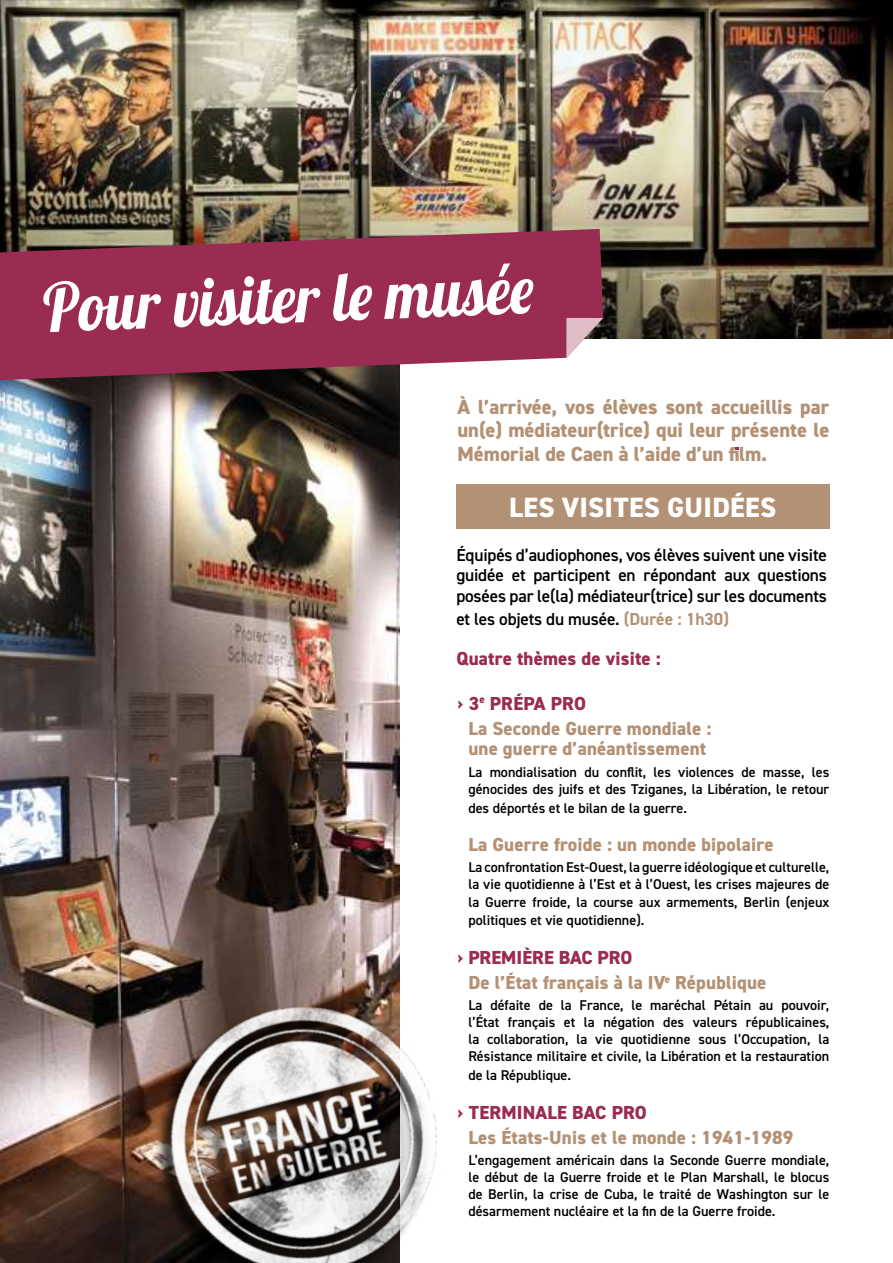
<style>
.page{position:relative;width:893px;height:1263px;background:#fff}
.page>*{position:absolute;margin:0;border:0;box-sizing:border-box;transform-origin:0 0}
.t1{font:67.5px "Lobster 1.4";color:#fff;scale:.92 1}
.t2{font:800 27.9px "DIN2014";letter-spacing:.01em;color:#fff}
.t3{font:800 20.55px/23.7px "DIN2014";color:#b39175;text-align:justify}
.t4{font:800 18.9px/24.9px "DIN2014";letter-spacing:.01em;color:#b39175}
.t5{font:800 18.9px "DIN2014";letter-spacing:.01em;color:#9a2b53}
.t6{font:600 17.4px/20.9px "DIN2014";letter-spacing:-.01em;color:#000;text-align:justify}
.t7{font:600 14.25px/17.1px "DIN2014";color:#000;text-align:justify}
.s1{font-weight:700;color:#b39175}
.s2{color:#9a2b53}
</style>
<div class="page">
<img style="left:0;top:0;width:893px;height:339px">
<img style="left:0;top:380px;width:400px;height:883px">
<img style="left:140px;top:975px;width:297px;height:288px">
<div style="left:456px;top:484px;width:373px;height:44px;background:#b39175"></div>
<svg style="left:735px;top:447px;width:4px;height:3px"></svg>
<svg style="left:0;top:229px;width:603px;height:151px;fill:#9a2b53"></svg>
<svg style="left:566px;top:318px;width:37px;height:40px"></svg>
<h1 class="t1" style="left:42px;top:264px;width:535px;rotate:-2deg">Pour visiter le musée</h1>
<h3 class="t3" style="left:457px;top:395px;width:373px">À l’arrivée, vos élèves sont accueillis par un(e) médiateur(trice) qui leur présente le Mémorial de Caen à l’aide d’un film.</h3>
<h2 class="t2" style="left:509px;top:489px;width:268px">LES VISITES GUIDÉES</h2>
<p class="t6" style="left:456px;top:544px;width:372px">Équipés d’audiophones, vos élèves suivent une visite guidée et participent en répondant aux questions posées par le(la) médiateur(trice) sur les documents</p>
<p class="t6" style="left:456px;top:608px;width:274px">et les objets du musée. <span class="s1">(Durée : 1h30)</span></p>
<h3 class="t5" style="left:456px;top:645px;width:206px">Quatre thèmes de visite :</h3>
<h3 class="t4" style="left:468px;top:691px;width:244px;text-indent:-11px"><span class="s2">› 3</span><sup>e</sup> <span class="s2">PRÉPA PRO<br></span>La Seconde Guerre mondiale :</h3>
<h3 class="t4" style="left:468px;top:736px;width:239px">une guerre d’anéantissement</h3>
<p class="t7" style="left:468px;top:763px;width:362px">La mondialisation du conflit, les violences de masse, les génocides des juifs et des Tziganes, la Libération, le retour</p>
<p class="t7" style="left:468px;top:799px;width:220px">des déportés et le bilan de la guerre.</p>
<h3 class="t4" style="left:468px;top:832px;width:307px">La Guerre froide : un monde bipolaire</h3>
<p class="t7" style="left:468px;top:859px;width:362px">La confrontation Est-Ouest, la guerre idéologique et culturelle, la vie quotidienne à l’Est et à l’Ouest, les crises majeures de la Guerre froide, la course aux armements, Berlin (enjeux</p>
<p class="t7" style="left:468px;top:912px;width:178px">politiques et vie quotidienne).</p>
<h3 class="t4" style="left:468px;top:945px;width:299px;text-indent:-11px"><span class="s2">› PREMIÈRE BAC PRO<br></span>De l’État français à la IV<sup>e</sup> République</h3>
<p class="t7" style="left:468px;top:996px;width:362px">La défaite de la France, le maréchal Pétain au pouvoir, l’État français et la négation des valeurs républicaines, la collaboration, la vie quotidienne sous l’Occupation, la Résistance militaire et civile, la Libération et la restauration</p>
<p class="t7" style="left:468px;top:1066px;width:104px">de la République.</p>
<h3 class="t5" style="left:457px;top:1099px;width:191px">› TERMINALE BAC PRO</h3>
<h3 class="t4" style="left:468px;top:1125px;width:327px">Les États-Unis et le monde : 1941-1989</h3>
<p class="t7" style="left:468px;top:1151px;width:362px">L’engagement américain dans la Seconde Guerre mondiale, le début de la Guerre froide et le Plan Marshall, le blocus de Berlin, la crise de Cuba, le traité de Washington sur le désarmement nucléaire et la fin de la Guerre froide.</p>
</div>
